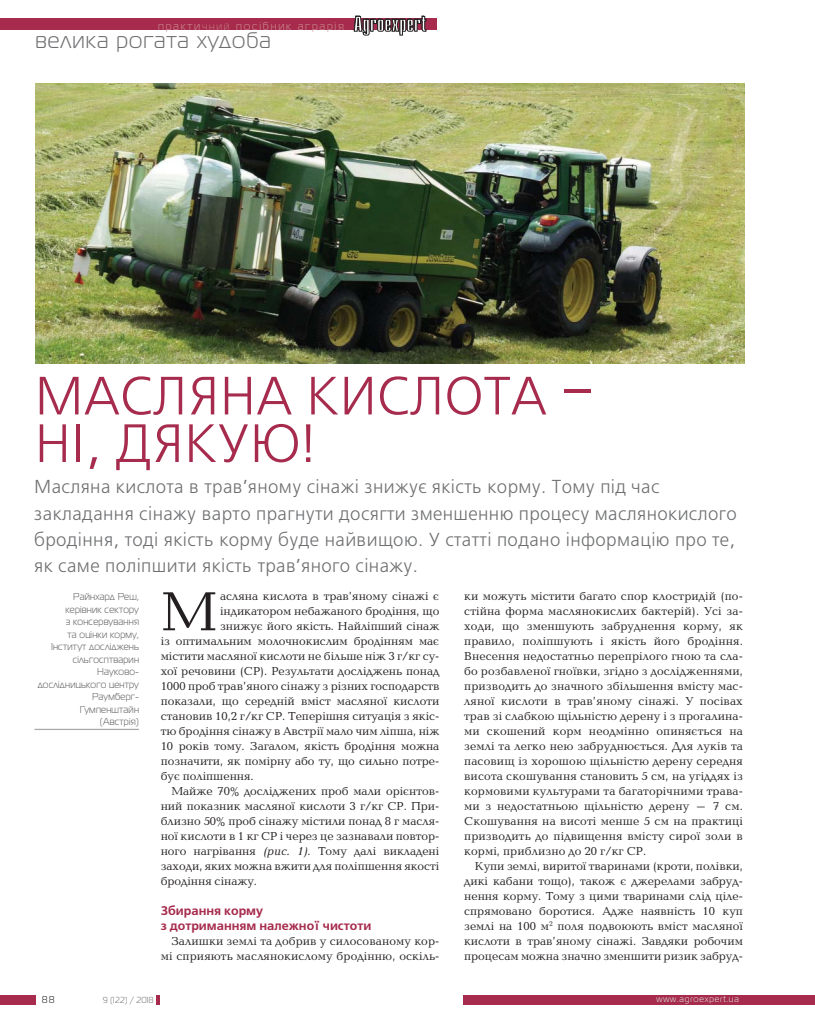
<style>
.page{position:relative;width:815px;height:1028px;background:#fff}
.page>*{position:absolute;margin:0;border:0;box-sizing:border-box;transform-origin:0 0}
.t1{font:56.75px "Baltica C";color:#231f20}
.t2{font:53.75px/47.5px "Free Set C";color:#a62b4d}
.t3{font:22.5px "Magistral C";letter-spacing:.05em;color:#6d6e70}
.t4{font:18.75px/26.2px "Free Set C";letter-spacing:.02em;color:#6d6e70}
.t5{font:700 12.5px/15px "Free Set C";color:#a62b4d}
.t6{font:11.88px/15px "Baltica C";color:#231f20;text-align:justify}
.t7{font:11.25px "Magistral C";letter-spacing:.16em;color:#cb8d8f}
.t8{font:10px/12.5px "Magistral C";letter-spacing:.02em;color:#58595b;text-align:right;scale:.96 1}
.t9{font:10px "Magistral C";color:#231f20}
.t10{font:8.75px "Magistral C";letter-spacing:.1em;color:#e3f2e7}
.t11{font:8.75px "Magistral C";color:#6d6e70}
.s1{font-size:7.88px}
.s2{font-style:italic}
</style>
<div class="page">
<svg style="left:156px;top:995px;width:3px;height:9px"></svg>
<div style="left:0;top:995px;width:35px;height:9px;background:#a62b4d"></div>
<div style="left:463px;top:995px;width:352px;height:9px;background:#a62b4d"></div>
<div style="left:0;top:19px;width:436px;height:11px;background:#a62b4d"></div>
<svg style="left:354px;top:16px;width:72px;height:19px"></svg>
<hr style="left:34px;top:728px;width:105px;height:2px;background:#a7a9ac">
<img style="left:35px;top:83px;width:709px;height:280px">
<p class="t7" style="left:158px;top:22px;width:187px">практи<span class="s1">ЧНИЙ</span> посiбник аграрiя</p>
<h3 class="t3" style="left:35px;top:32px;width:237px">велика рогата худоба</h3>
<h2 class="t2" style="left:34px;top:376px;width:561px">МАСЛЯНА КИСЛОТА –<br>НІ, ДЯКУЮ!</h2>
<p class="t4" style="left:34px;top:475px;width:704px">Масляна кислота в трав’яному сінажі знижує якість корму. Тому під час закладання сінажу варто прагнути досягти зменшенню процесу маслянокислого бродіння, тоді якість корму буде найвищою. У статті подано інформацію про те, як саме поліпшити якість трав’яного сінажу.</p>
<p class="t8" style="left:38px;top:591px;width:107px">Райнхард Реш, керівник сектору<br>з консервування<br>та оцінки корму,<br>Інститут досліджень сільгосптварин<br>Науково&shy;дослідницького центру<br>Раумберг-<br>Гумпенштайн<br>(Австрія)</p>
<h1 class="t1" style="left:161px;top:589px;width:58px">М</h1>
<p class="t6" style="left:220px;top:590px;width:221px">асляна кислота в трав’яному сінажі є</p>
<p class="t6" style="left:464px;top:590px;width:280px">ки можуть містити багато спор клостридій (по&shy;стійна форма маслянокислих бактерій). Усі за&shy;ходи, що зменшують забруднення корму, як правило, поліпшують і якість його бродіння.<br>Внесення недостатньо перепрілого гною та сла&shy;бо розбавленої гноївки, згідно з дослідженнями, призводить до значного збільшення вмісту мас&shy;ляної кислоти в трав’яному сінажі. У посівах трав зі слабкою щільністю дерену і з прогалина&shy;ми скошений корм неодмінно опиняється на землі та легко нею забруднюється. Для луків та пасовищ із хорошою щільністю дерену середня висота скошування становить 5 см, на угіддях із кормовими культурами та багаторічними трава&shy;ми з недостатньою щільністю дерену – 7 см.<br>Скошування на висоті менше 5 см на практиці призводить до підвищення вмісту сирої золи в кормі, приблизно до 20 г/кг СР.</p>
<p class="t6" style="left:464px;top:860px;width:280px;text-indent:11px">Купи землі, виритої тваринами (кроти, полівки, дикі кабани тощо), також є джерелами забруд&shy;нення корму. Тому з цими тваринами слід ціле&shy;спрямовано боротися. Адже наявність 10 куп землі на 100 м<sup>2</sup> поля подвоюють вміст масляної кислоти в трав’яному сінажі. Завдяки робочим процесам можна значно зменшити ризик забруд-</p>
<p class="t6" style="left:220px;top:605px;width:221px">індикатором небажаного бродіння, що</p>
<p class="t6" style="left:220px;top:620px;width:221px">знижує його якість. Найліпший сінаж</p>
<p class="t6" style="left:161px;top:635px;width:280px">із оптимальним молочнокислим бродінням має</p>
<p class="t6" style="left:161px;top:650px;width:280px">містити масляної кислоти не більше ніж 3 г/кг су-</p>
<p class="t6" style="left:161px;top:665px;width:280px">хої речовини (СР). Результати досліджень понад</p>
<p class="t6" style="left:161px;top:680px;width:280px">1000 проб трав’яного сінажу з різних господарств</p>
<p class="t6" style="left:161px;top:695px;width:280px">показали, що середній вміст масляної кислоти</p>
<p class="t6" style="left:161px;top:710px;width:280px">становив 10,2 г/кг СР. Теперішня ситуація з якіс-</p>
<p class="t6" style="left:161px;top:725px;width:280px">тю бродіння сінажу в Австрії мало чим ліпша, ніж</p>
<p class="t6" style="left:161px;top:740px;width:280px">10 років тому. Загалом, якість бродіння можна</p>
<p class="t6" style="left:161px;top:755px;width:280px">позначити, як помірну або ту, що сильно потре-</p>
<p class="t6" style="left:161px;top:770px;width:95px">бує поліпшення.</p>
<p class="t6" style="left:171px;top:785px;width:270px">Майже 70% досліджених проб мали орієнтов-</p>
<p class="t6" style="left:161px;top:800px;width:280px">ний показник масляної кислоти 3 г/кг СР. При-</p>
<p class="t6" style="left:161px;top:815px;width:280px">близно 50% проб сінажу містили понад 8 г масля-</p>
<p class="t6" style="left:161px;top:830px;width:280px">ної кислоти в 1 кг СР і через це зазнавали повтор-</p>
<p class="t6" style="left:161px;top:845px;width:280px">ного нагрівання <span class="s2">(рис. 1)</span>. Тому далі викладені</p>
<p class="t6" style="left:161px;top:860px;width:280px">заходи, яких можна вжити для поліпшення якості</p>
<p class="t6" style="left:161px;top:875px;width:98px">бродіння сінажу.</p>
<p class="t5" style="left:161px;top:904px;width:212px">Збирання корму<br>з дотриманням належної чистоти</p>
<p class="t6" style="left:161px;top:935px;width:280px;text-align:right">Залишки землі та добрив у силосованому кор&shy;мі сприяють маслянокислому бродінню, оскіль-</p>
<p class="t9" style="left:42px;top:996px;width:14px">88</p>
<p class="t11" style="left:103px;top:996px;width:53px">9 (122) / 2018</p>
<p class="t10" style="left:657px;top:996px;width:84px">www.agroexpert.ua</p>
</div>
